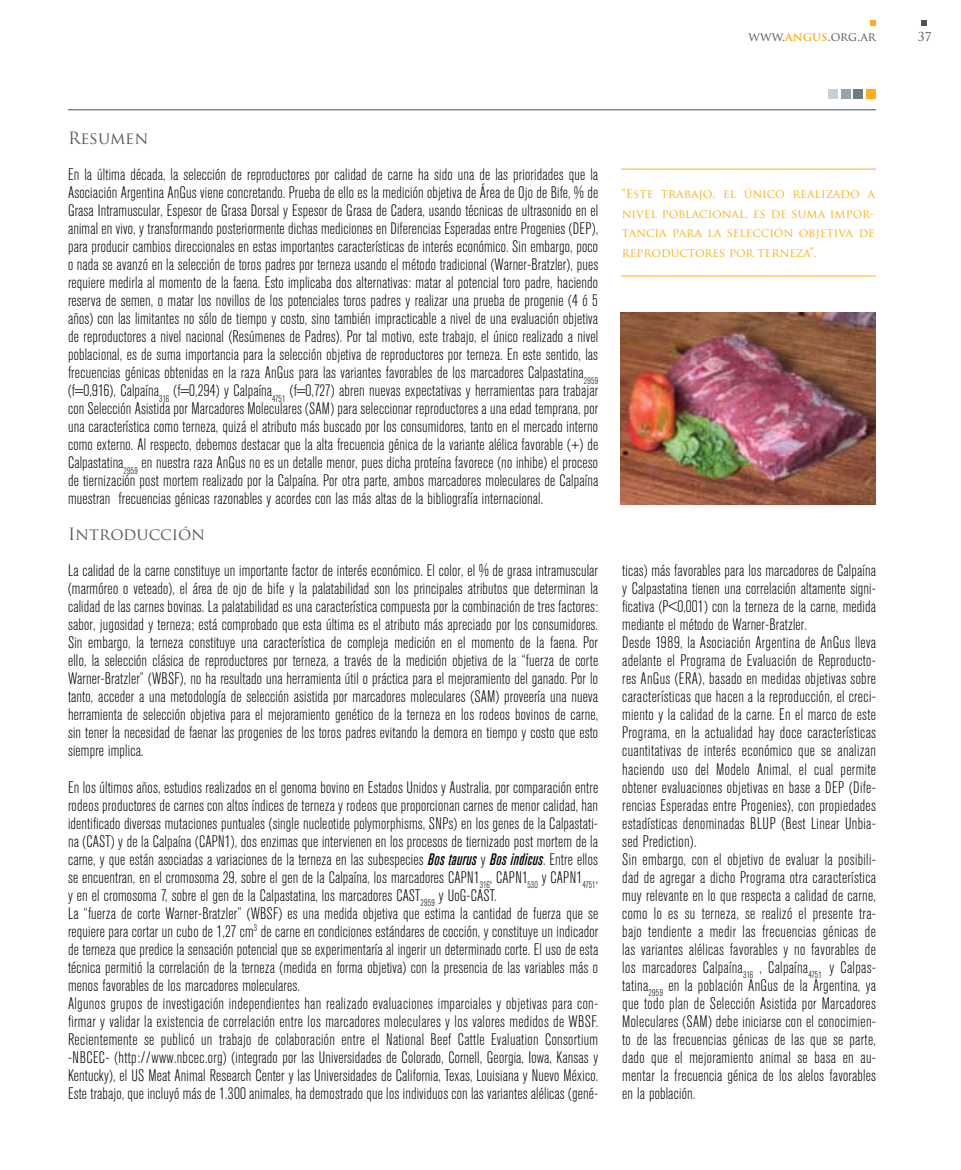
<style>
.page{position:relative;width:961px;height:1170px;background:#fff}
.page>*{position:absolute;margin:0;border:0;box-sizing:border-box;transform-origin:0 0}
.t1{font:300 condensed 16.5px/18px "Akzidenz Grotesk BE";letter-spacing:.01em;color:#000;text-align:justify}
.t2{font:16.5px "Trajan Pro";color:#58595b}
.t3{font:12px/19.5px "Trajan Pro";color:#fcaf17;text-align:justify}
.t4{font:12px "Trajan Pro";color:#48535b}
.s1{font-weight:700;color:#fcaf17}
.s2{font-weight:500;font-style:italic}
</style>
<div class="page">
<svg style="left:921px;top:20px;width:6px;height:6px"></svg>
<svg style="left:870px;top:20px;width:6px;height:6px"></svg>
<hr style="left:68px;top:109px;width:808px;height:1px;background:#48535b">
<div style="left:866px;top:89px;width:10px;height:10px;background:#fcaf17"></div>
<div style="left:853px;top:89px;width:10px;height:10px;background:#707c84"></div>
<div style="left:841px;top:89px;width:10px;height:10px;background:#99a4ab"></div>
<div style="left:828px;top:89px;width:10px;height:10px;background:#c7cfd4"></div>
<hr style="left:621px;top:275px;width:255px;height:1px;background:#fcaf17">
<hr style="left:621px;top:169px;width:255px;height:1px;background:#fcaf17">
<img style="left:621px;top:312px;width:255px;height:193px">
<p class="t4" style="left:748px;top:29px;width:129px">www.<span class="s1">ANGUS</span>.org.ar</p>
<p class="t4" style="left:918px;top:29px;width:15px">37</p>
<p class="t2" style="left:68px;top:128px;width:82px">Resumen</p>
<p class="t1" style="left:68px;top:166px;width:532px">En la última década, la selección de reproductores por calidad de carne ha sido una de las prioridades que la Asociación Argentina AnGus viene concretando. Prueba de ello es la medición objetiva de Área de Ojo de Bife, % de Grasa Intramuscular, Espesor de Grasa Dorsal y Espesor de Grasa de Cadera, usando técnicas de ultrasonido en el animal en vivo, y transformando posteriormente dichas mediciones en Diferencias Esperadas entre Progenies (DEP), para producir cambios direccionales en estas importantes características de interés económico. Sin embargo, poco o nada se avanzó en la selección de toros padres por terneza usando el método tradicional (Warner-Bratzler), pues requiere medirla al momento de la faena. Esto implicaba dos alternativas: matar al potencial toro padre, haciendo reserva de semen, o matar los novillos de los potenciales toros padres y realizar una prueba de progenie (4 ó 5 años) con las limitantes no sólo de tiempo y costo, sino también impracticable a nivel de una evaluación objetiva de reproductores a nivel nacional (Resúmenes de Padres). Por tal motivo, este trabajo, el único realizado a nivel poblacional, es de suma importancia para la selección objetiva de reproductores por terneza. En este sentido, las frecuencias génicas obtenidas en la raza AnGus para las variantes favorables de los marcadores Calpastatina<sub>2959 </sub>(f=0,916), Calpaína<sub>316</sub> (f=0,294) y Calpaína<sub>4751</sub> (f=0,727) abren nuevas expectativas y herramientas para trabajar con Selección Asistida por Marcadores Moleculares (SAM) para seleccionar reproductores a una edad temprana, por una característica como terneza, quizá el atributo más buscado por los consumidores, tanto en el mercado interno como externo. Al respecto, debemos destacar que la alta frecuencia génica de la variante alélica favorable (+) de Calpastatina<sub>2959</sub> en nuestra raza AnGus no es un detalle menor, pues dicha proteína favorece (no inhibe) el proceso de tiernización post mortem realizado por la Calpaína. Por otra parte, ambos marcadores moleculares de Calpaína muestran frecuencias génicas razonables y acordes con las más altas de la bibliografía internacional.</p>
<p class="t2" style="left:68px;top:524px;width:138px">I ntroducción</p>
<p class="t1" style="left:68px;top:562px;width:532px">La calidad de la carne constituye un importante factor de interés económico. El color, el % de grasa intramuscular (marmóreo o veteado), el área de ojo de bife y la palatabilidad son los principales atributos que determinan la calidad de las carnes bovinas. La palatabilidad es una característica compuesta por la combinación de tres factores: sabor, jugosidad y terneza; está comprobado que esta última es el atributo más apreciado por los consumidores.<br>Sin embargo, la terneza constituye una característica de compleja medición en el momento de la faena. Por ello, la selección clásica de reproductores por terneza, a través de la medición objetiva de la “fuerza de corte Warner-Bratzler” (WBSF), no ha resultado una herramienta útil o práctica para el mejoramiento del ganado. Por lo tanto, acceder a una metodología de selección asistida por marcadores moleculares (SAM) proveería una nueva herramienta de selección objetiva para el mejoramiento genético de la terneza en los rodeos bovinos de carne, sin tener la necesidad de faenar las progenies de los toros padres evitando la demora en tiempo y costo que esto siempre implica.</p>
<p class="t1" style="left:68px;top:778px;width:532px;text-align:left">En los últimos años, estudios realizados en el genoma bovino en Estados Unidos y Australia, por comparación entre rodeos productores de carnes con altos índices de terneza y rodeos que proporcionan carnes de menor calidad, han identificado diversas mutaciones puntuales (single nucleotide polymorphisms, SNPs) en los genes de la Calpastati&shy;na (CAST) y de la Calpaína (CAPN1), dos enzimas que intervienen en los procesos de tiernizado post mortem de la carne, y que están asociadas a variaciones de la terneza en las subespecies <span class="s2">Bos taurus</span> y <span class="s2">Bos indicus</span>. Entre ellos se encuentran, en el cromosoma 29, sobre el gen de la Calpaína, los marcadores CAPN1<sub>316</sub>, CAPN1<sub>530</sub> y CAPN1<sub>4751</sub>, y en el cromosoma 7, sobre el gen de la Calpastatina, los marcadores CAST<sub>2959</sub> y UoG-CAST.<br>La “fuerza de corte Warner-Bratzler” (WBSF) es una medida objetiva que estima la cantidad de fuerza que se requiere para cortar un cubo de 1,27 cm<sup>3</sup> de carne en condiciones estándares de cocción, y constituye un indicador de terneza que predice la sensación potencial que se experimentaría al ingerir un determinado corte. El uso de esta técnica permitió la correlación de la terneza (medida en forma objetiva) con la presencia de las variables más o menos favorables de los marcadores moleculares.<br>Algunos grupos de investigación independientes han realizado evaluaciones imparciales y objetivas para con&shy;firmar y validar la existencia de correlación entre los marcadores moleculares y los valores medidos de WBSF.<br>Recientemente se publicó un trabajo de colaboración entre el National Beef Cattle Evaluation Consortium -NBCEC- (http://www.nbcec.org) (integrado por las Universidades de Colorado, Cornell, Georgia, Iowa, Kansas y Kentucky), el US Meat Animal Research Center y las Universidades de California, Texas, Louisiana y Nuevo México.<br>Este trabajo, que incluyó más de 1.300 animales, ha demostrado que los individuos con las variantes alélicas (gené-</p>
<p class="t3" style="left:622px;top:184px;width:254px">“E ste trabajo, el único realizado a nivel poblacional, es de suma impor&shy;tancia para la selección objetiva de reproductores por terneza”.</p>
<p class="t1" style="left:622px;top:562px;width:255px;text-align:left">ticas) más favorables para los marcadores de Calpaína y Calpastatina tienen una correlación altamente signi&shy;ficativa (P&lt;0,001) con la terneza de la carne, medida mediante el método de Warner-Bratzler.<br>Desde 1989, la Asociación Argentina de AnGus lleva adelante el Programa de Evaluación de Reproducto&shy;res AnGus (ERA), basado en medidas objetivas sobre características que hacen a la reproducción, el creci&shy;miento y la calidad de la carne. En el marco de este Programa, en la actualidad hay doce características cuantitativas de interés económico que se analizan haciendo uso del Modelo Animal, el cual permite obtener evaluaciones objetivas en base a DEP (Dife&shy;rencias Esperadas entre Progenies), con propiedades estadísticas denominadas BLUP (Best Linear Unbia&shy;sed Prediction).<br>Sin embargo, con el objetivo de evaluar la posibili&shy;dad de agregar a dicho Programa otra característica muy relevante en lo que respecta a calidad de carne, como lo es su terneza, se realizó el presente tra&shy;bajo tendiente a medir las frecuencias génicas de las variantes alélicas favorables y no favorables de los marcadores Calpaína<sub>316</sub> , Calpaína<sub>4751</sub> y Calpas&shy;tatina<sub>2959</sub> en la población AnGus de la Argentina, ya que todo plan de Selección Asistida por Marcadores Moleculares (SAM) debe iniciarse con el conocimien&shy;to de las frecuencias génicas de las que se parte, dado que el mejoramiento animal se basa en au&shy;mentar la frecuencia génica de los alelos favorables en la población.</p>
</div>
